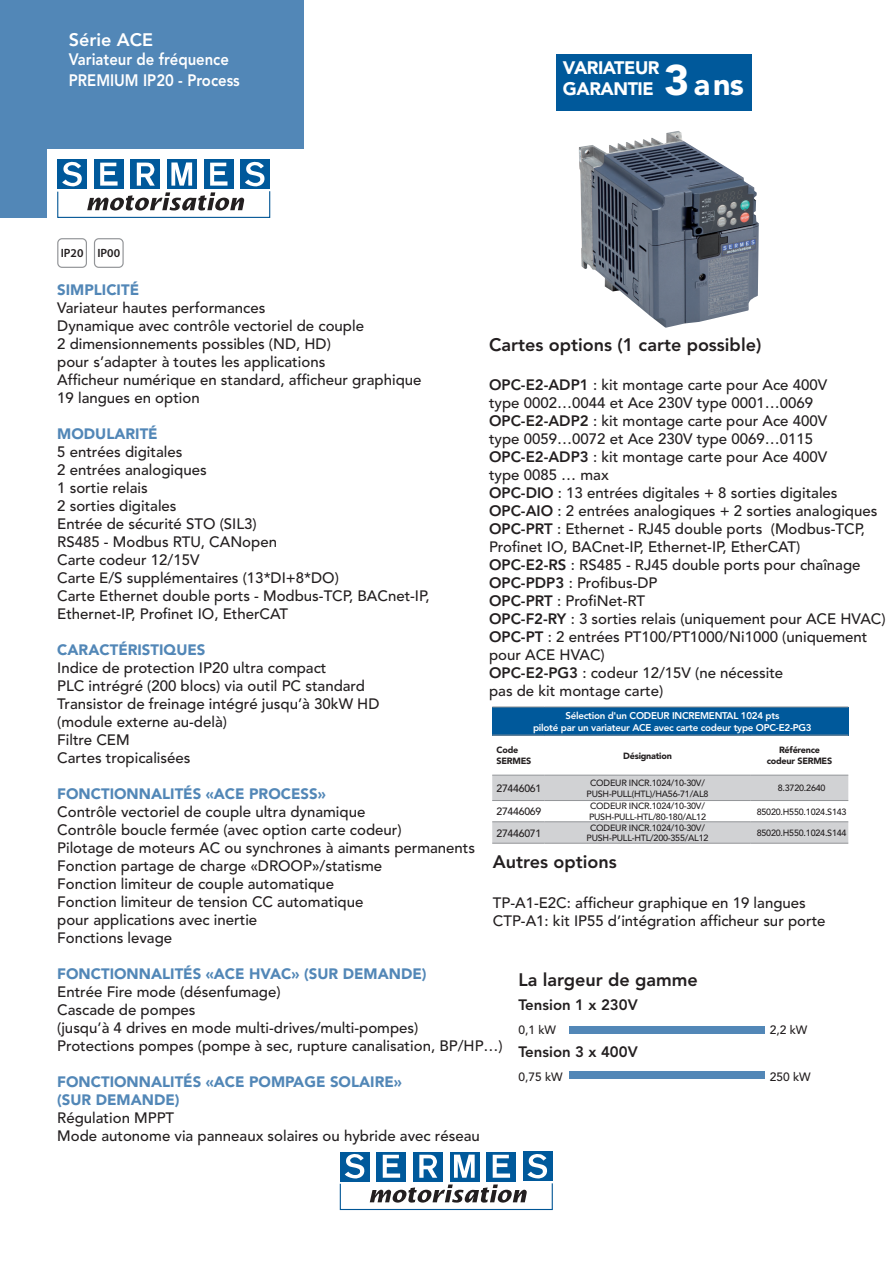
<style>
.page{position:relative;width:893px;height:1263px;background:#fff}
.page>*{position:absolute;margin:0;border:0;box-sizing:border-box;transform-origin:0 0}
.TITRE_Carac{font:900 30.45px "Avenir";color:#fff}
.t1{font:800 18px "Avenir";color:#231f20}
.TITRE_Carac-2{font:900 18px/21.6px "Avenir";letter-spacing:-.025em;color:#fff}
.LIBELLE_Famille{font:800 18px "Avenir";color:#fff}
.LIBELLE_Famille-2{font:800 16.5px "Avenir";color:#fff;scale:.9 1}
.t2{font:500 15px/18px "Avenir";color:#231f20}
.t3{font:900 15px/18px "Avenir";color:#5287b7}
.t4{font:800 15px "Avenir";color:#231f20}
.t5{font:500 12px "Avenir";color:#231f20}
.t6{font:600 12px "Myriad Pro";color:#231f20}
.TABLEAU_Input{font:500 10.5px "Avenir";letter-spacing:-.025em;color:#231f20}
.TABLEAU_Carac{font:800 9.75px "Avenir";letter-spacing:-.025em;color:#fff}
.TABLEAU_Input-2{font:500 9px "Avenir";letter-spacing:-.025em;color:#231f20}
.TABLEAU_Carac-2{font:900 9px "Avenir";letter-spacing:-.025em;color:#231f20}
.s1{font-size:42.6px}
.s2{font-weight:500;color:#231f20}
.s3{font-weight:800}
</style>
<div class="page">
<div style="left:0;top:0;width:303px;height:149px;background:#5287b7"></div>
<div style="left:0;top:125px;width:47px;height:93px;background:#5287b7"></div>
<div style="left:204px;top:159px;width:30px;height:30px;background:#00599b"></div>
<div style="left:240px;top:159px;width:30px;height:30px;background:#00599b"></div>
<div style="left:57px;top:159px;width:30px;height:30px;background:#00599b"></div>
<div style="left:94px;top:159px;width:30px;height:30px;background:#00599b"></div>
<div style="left:130px;top:159px;width:30px;height:30px;background:#00599b"></div>
<div style="left:167px;top:159px;width:30px;height:30px;background:#00599b"></div>
<div style="left:57px;top:191px;width:213px;height:27px;border:1px solid #005595"></div>
<svg style="left:62px;top:162px;width:203px;height:48px"></svg>
<div style="left:57px;top:238px;width:30px;height:30px;border:1px solid #939598;border-radius:4px"></div>
<div style="left:94px;top:238px;width:30px;height:30px;border:1px solid #939598;border-radius:4px"></div>
<div style="left:569px;top:1026px;width:195px;height:8px;background:#5287b7"></div>
<div style="left:569px;top:1071px;width:195px;height:7px;background:#5287b7"></div>
<img style="left:579px;top:131px;width:180px;height:197px">
<div style="left:492px;top:707px;width:356px;height:28px;background:#00599b"></div>
<svg style="left:492px;top:776px;width:356px;height:67px"></svg>
<hr style="left:492px;top:707px;width:52px;height:1px;background:#939598">
<hr style="left:544px;top:707px;width:207px;height:1px;background:#939598">
<hr style="left:751px;top:707px;width:97px;height:1px;background:#939598">
<hr style="left:492px;top:735px;width:52px;height:1px;background:#939598">
<hr style="left:544px;top:735px;width:207px;height:1px;background:#939598">
<hr style="left:751px;top:735px;width:97px;height:1px;background:#939598">
<hr style="left:492px;top:775px;width:52px;height:1px;background:#939598">
<hr style="left:544px;top:775px;width:207px;height:1px;background:#939598">
<hr style="left:751px;top:775px;width:97px;height:1px;background:#939598">
<hr style="left:492px;top:800px;width:52px;height:1px;background:#939598">
<hr style="left:544px;top:800px;width:207px;height:1px;background:#939598">
<hr style="left:751px;top:800px;width:97px;height:1px;background:#939598">
<hr style="left:492px;top:821px;width:52px;height:1px;background:#939598">
<hr style="left:544px;top:821px;width:207px;height:1px;background:#939598">
<hr style="left:751px;top:821px;width:97px;height:1px;background:#939598">
<hr style="left:492px;top:843px;width:52px;height:1px;background:#939598">
<hr style="left:544px;top:843px;width:207px;height:1px;background:#939598">
<hr style="left:751px;top:843px;width:97px;height:1px;background:#939598">
<div style="left:556px;top:54px;width:196px;height:56px;background:#00599b"></div>
<div style="left:486px;top:1151px;width:30px;height:30px;background:#00599b"></div>
<div style="left:523px;top:1151px;width:30px;height:30px;background:#00599b"></div>
<div style="left:340px;top:1151px;width:30px;height:30px;background:#00599b"></div>
<div style="left:376px;top:1151px;width:30px;height:30px;background:#00599b"></div>
<div style="left:413px;top:1151px;width:30px;height:30px;background:#00599b"></div>
<div style="left:450px;top:1151px;width:29px;height:30px;background:#00599b"></div>
<svg style="left:345px;top:1154px;width:19px;height:25px"></svg>
<div style="left:340px;top:1183px;width:213px;height:27px;border:1px solid #005595"></div>
<svg style="left:370px;top:1154px;width:177px;height:48px"></svg>
<p class="LIBELLE_Famille" style="left:69px;top:29px;width:86px">Série ACE</p>
<p class="LIBELLE_Famille-2" style="left:69px;top:49px;width:179px">Variateur de fréquence</p>
<p class="LIBELLE_Famille-2" style="left:69px;top:71px;width:192px">PREMIUM IP20 - Process</p>
<p class="TITRE_Carac-2" style="left:563px;top:56px;width:98px">VARIATEUR<br>GARANTIE</p>
<p class="TITRE_Carac" style="left:664px;top:66px;width:81px"><span class="s1">3</span>ans</p>
<p class="t6" style="left:61px;top:245px;width:24px">IP20</p>
<p class="t6" style="left:97px;top:245px;width:24px">IP00</p>
<p class="t3" style="left:57px;top:281px;width:83px">SIMPLICITÉ</p>
<p class="t2" style="left:57px;top:300px;width:210px">Variateur hautes performances</p>
<p class="t2" style="left:57px;top:318px;width:366px">Dynamique avec contrôle vectoriel de couple<br>2 dimensionnements possibles (ND, HD)<br>pour s’adapter à toutes les applications<br>Afficheur numérique en standard, afficheur graphique</p>
<p class="t2" style="left:57px;top:390px;width:144px">19 langues en option</p>
<p class="t3" style="left:57px;top:425px;width:102px">MODULARITÉ</p>
<p class="t2" style="left:57px;top:444px;width:151px">5 entrées digitales<br>2 entrées analogiques<br>1 sortie relais</p>
<p class="t2" style="left:57px;top:498px;width:283px">2 sorties digitales<br>Entrée de sécurité STO (SIL3)<br>RS485 - Modbus RTU, CANopen<br>Carte codeur 12/15V<br>Carte E/S supplémentaires (13*DI+8*DO)</p>
<p class="t2" style="left:57px;top:588px;width:374px">Carte Ethernet double ports - Modbus-TCP, BACnet-IP,</p>
<p class="t2" style="left:57px;top:606px;width:232px">Ethernet-IP, Profinet IO, EtherCAT</p>
<p class="t3" style="left:57px;top:641px;width:150px">CARACTÉRISTIQUES</p>
<p class="t2" style="left:57px;top:660px;width:324px">Indice de protection IP20 ultra compact<br>PLC intrégré (200 blocs) via outil PC standard<br>Transistor de freinage intégré jusqu’à 30kW HD</p>
<p class="t2" style="left:57px;top:714px;width:171px">(module externe au-delà)</p>
<p class="t2" style="left:57px;top:732px;width:74px">Filtre CEM</p>
<p class="t2" style="left:57px;top:750px;width:135px">Cartes tropicalisées</p>
<p class="t3" style="left:57px;top:785px;width:270px">FONCTIONNALITÉS «ACE PROCESS»</p>
<p class="t2" style="left:57px;top:804px;width:419px">Contrôle vectoriel de couple ultra dynamique<br>Contrôle boucle fermée (avec option carte codeur)<br>Pilotage de moteurs AC ou synchrones à aimants permanents Fonction partage de charge «DROOP»/statisme<br>Fonction limiteur de couple automatique<br>Fonction limiteur de tension CC automatique</p>
<p class="t2" style="left:57px;top:912px;width:202px">pour applications avec inertie</p>
<p class="t2" style="left:57px;top:930px;width:117px">Fonctions levage</p>
<p class="t3" style="left:57px;top:965px;width:371px">FONCTIONNALITÉS «ACE HVAC» (SUR DEMANDE)</p>
<p class="t2" style="left:57px;top:984px;width:225px">Entrée Fire mode (désenfumage)</p>
<p class="t2" style="left:57px;top:1002px;width:140px">Cascade de pompes</p>
<p class="t2" style="left:57px;top:1020px;width:447px">(jusqu’à 4 drives en mode multi-drives/multi-pompes)<br>Protections pompes (pompe à sec, rupture canalisation, BP/HP…)</p>
<p class="t3" style="left:57px;top:1073px;width:346px">FONCTIONNALITÉS «ACE POMPAGE SOLAIRE» (SUR DEMANDE)<br><span class="s2">Régulation MPPT</span></p>
<p class="t2" style="left:57px;top:1128px;width:424px">Mode autonome via panneaux solaires ou hybride avec réseau</p>
<p class="t1" style="left:489px;top:334px;width:274px">Cartes options (1 carte possible)</p>
<p class="t2" style="left:489px;top:376px;width:340px"><span class="s3">OPC-E2-ADP1</span> : kit montage carte pour Ace 400V type 0002…0044 et Ace 230V type 0001…0069<br><span class="s3">OPC-E2-ADP2</span> : kit montage carte pour Ace 400V type 0059…0072 et Ace 230V type 0069…0115<br><span class="s3">OPC-E2-ADP3</span> : kit montage carte pour Ace 400V</p>
<p class="t2" style="left:489px;top:466px;width:398px">type 0085 … max<br><span class="s3">OPC-DIO</span> : 13 entrées digitales + 8 sorties digitales <span class="s3">OPC-AIO</span> : 2 entrées analogiques + 2 sorties analogiques <span class="s3">OPC-PRT</span> : Ethernet - RJ45 double ports (Modbus-TCP, Profinet IO, BACnet-IP, Ethernet-IP, EtherCAT)<br><span class="s3">OPC-E2-RS</span> : RS485 - RJ45 double ports pour chaînage <span class="s3">OPC-PDP3</span> : Profibus-DP<br><span class="s3">OPC-PRT</span> : ProfiNet-RT<br><span class="s3">OPC-F2-RY</span> : 3 sorties relais (uniquement pour ACE HVAC)<br><span class="s3">OPC-PT</span> : 2 entrées PT100/PT1000/Ni1000 (uniquement pour ACE HVAC)</p>
<p class="t2" style="left:489px;top:664px;width:296px"><span class="s3">OPC-E2-PG3</span> : codeur 12/15V (ne nécessite</p>
<p class="t2" style="left:489px;top:682px;width:176px">pas de kit montage carte)</p>
<p class="TABLEAU_Carac" style="left:565px;top:710px;width:216px">Sélection d'un CODEUR INCREMENTAL 1024 pts</p>
<p class="TABLEAU_Carac" style="left:533px;top:721px;width:280px">piloté par un variateur ACE avec carte codeur type OPC-E2-PG3</p>
<p class="TABLEAU_Carac-2" style="left:779px;top:744px;width:43px">Référence</p>
<p class="TABLEAU_Carac-2" style="left:767px;top:755px;width:67px">codeur SERMES</p>
<p class="TABLEAU_Carac-2" style="left:496px;top:744px;width:23px">Code</p>
<p class="TABLEAU_Carac-2" style="left:496px;top:755px;width:36px">SERMES</p>
<p class="TABLEAU_Carac-2" style="left:623px;top:750px;width:50px">Désignation</p>
<p class="TABLEAU_Input-2" style="left:590px;top:778px;width:116px">CODEUR INCR.1024/10-30V/</p>
<p class="TABLEAU_Input-2" style="left:587px;top:788px;width:123px">PUSH-PULL(HTL)/HA56-71/AL8</p>
<p class="TABLEAU_Input" style="left:496px;top:782px;width:46px">27446061</p>
<p class="TABLEAU_Input-2" style="left:778px;top:783px;width:49px">8.3720.2640</p>
<p class="TABLEAU_Input-2" style="left:590px;top:801px;width:116px">CODEUR INCR.1024/10-30V/</p>
<p class="TABLEAU_Input-2" style="left:589px;top:811px;width:119px">PUSH-PULL-HTL/80-180/AL12</p>
<p class="TABLEAU_Input" style="left:496px;top:805px;width:46px">27446069</p>
<p class="TABLEAU_Input-2" style="left:757px;top:806px;width:91px">85020.H550.1024.S143</p>
<p class="TABLEAU_Input-2" style="left:590px;top:822px;width:116px">CODEUR INCR.1024/10-30V/</p>
<p class="TABLEAU_Input-2" style="left:587px;top:833px;width:123px">PUSH-PULL-HTL/200-355/AL12</p>
<p class="TABLEAU_Input" style="left:496px;top:827px;width:46px">27446071</p>
<p class="TABLEAU_Input-2" style="left:757px;top:828px;width:91px">85020.H550.1024.S144</p>
<p class="t1" style="left:493px;top:851px;width:125px">Autres options</p>
<p class="t2" style="left:493px;top:894px;width:334px">TP-A1-E2C: afficheur graphique en 19 langues<br>CTP-A1: kit IP55 d’intégration afficheur sur porte</p>
<p class="t1" style="left:518px;top:969px;width:181px">La largeur de gamme</p>
<p class="t4" style="left:518px;top:996px;width:121px">Tension 1 x 230V</p>
<p class="t5" style="left:518px;top:1023px;width:39px">0,1 kW</p>
<p class="t5" style="left:770px;top:1023px;width:39px">2,2 kW</p>
<p class="t4" style="left:518px;top:1042px;width:121px">Tension 3 x 400V</p>
<p class="t5" style="left:518px;top:1070px;width:46px">0,75 kW</p>
<p class="t5" style="left:770px;top:1070px;width:43px">250 kW</p>
</div>
